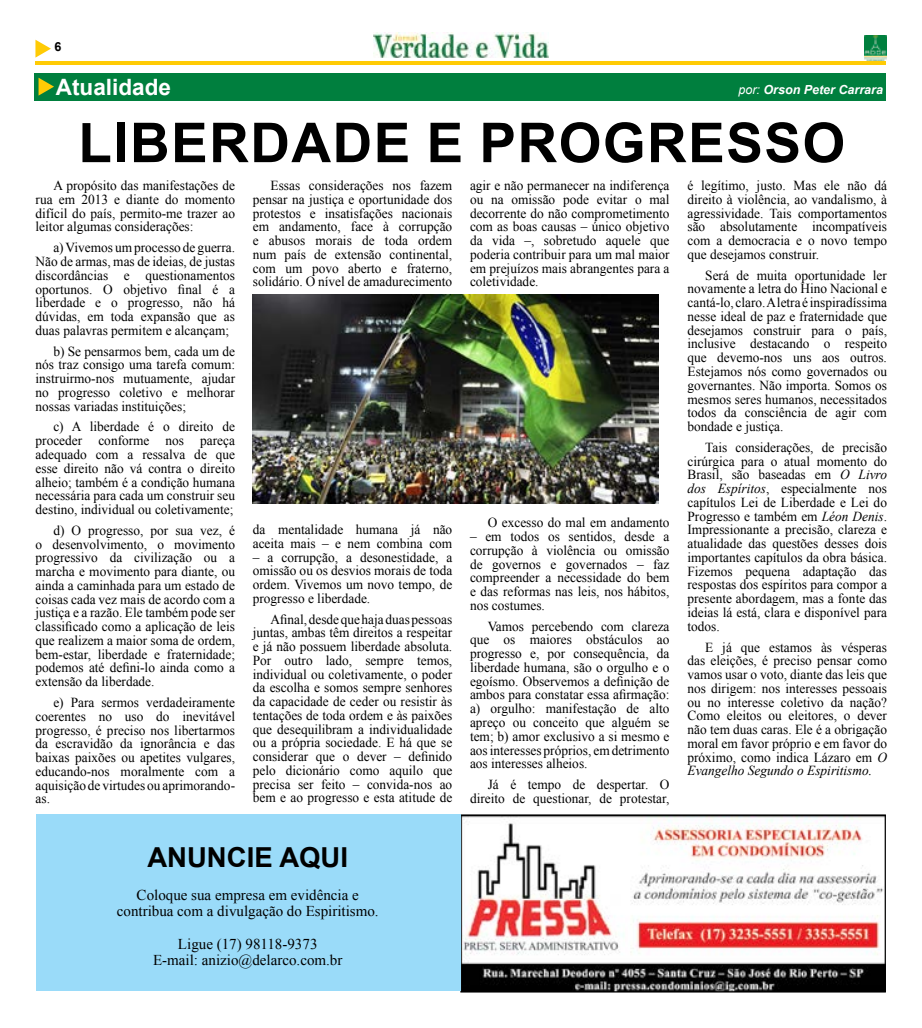
<style>
.page{position:relative;width:922px;height:1028px;background:#fff}
.page>*{position:absolute;margin:0;border:0;box-sizing:border-box;transform-origin:0 0}
.t1{font:700 55px "Arial";color:#000}
.t2{font:700 27.5px "Arial";color:#000}
.t3{font:700 22.5px "Arial";color:#fff}
.t4{font:15px/16.2px "Times New Roman";color:#000;text-align:center}
.t5{font:13.75px/13.8px "Times New Roman";color:#000;text-align:justify}
.t6{font:italic 700 12.5px "Arial";color:#fff}
.t7{font:700 12.5px "Arial";color:#000}
.s1{font-weight:400}
.s2{font-style:italic}
</style>
<div class="page">
<hr style="left:36px;top:61px;width:850px;height:4px;background:#ffcb05">
<svg style="left:35px;top:40px;width:16px;height:18px"></svg>
<img style="left:864px;top:35px;width:22px;height:25px">
<img style="left:373px;top:32px;width:175px;height:26px">
<div style="left:34px;top:73px;width:852px;height:27px;background:#007f3e"></div>
<svg style="left:39px;top:78px;width:15px;height:18px"></svg>
<img style="left:462px;top:816px;width:421px;height:174px">
<div style="left:460px;top:814px;width:425px;height:178px;border:1px solid #000"></div>
<img style="left:253px;top:294px;width:405px;height:210px">
<div style="left:36px;top:814px;width:424px;height:176px;background:#9adbf9"></div>
<p class="t7" style="left:55px;top:38px;width:8px">6</p>
<h3 class="t3" style="left:56px;top:71px;width:117px">ATUALIDADE</h3>
<p class="t6" style="left:738px;top:81px;width:146px"><span class="s1">por:</span> Orson Peter Carrara</p>
<h1 class="t1" style="left:78px;top:104px;width:73px">LIBERDADE</h1>
<h1 class="t1" style="left:426px;top:104px;width:133px">E PROGRESSO</h1>
<p class="t5" style="left:36px;top:178px;width:201px;text-indent:18px">A propósito das manifestações de rua em 2013 e diante do momento difícil do país, permito-me trazer ao leitor algumas considerações:</p>
<p class="t5" style="left:36px;top:240px;width:201px;text-indent:18px">a) Vivemos um processo de guerra.<br>Não de armas, mas de ideias, de justas discordâncias e questionamentos oportunos. O objetivo final é a liberdade e o progresso, não há dúvidas, em toda expansão que as duas palavras permitem e alcançam;</p>
<p class="t5" style="left:36px;top:344px;width:201px;text-indent:18px">b) Se pensarmos bem, cada um de nós traz consigo uma tarefa comum: instruirmo-nos mutuamente, ajudar no progresso coletivo e melhorar nossas variadas instituições;</p>
<p class="t5" style="left:36px;top:419px;width:201px;text-indent:18px">c) A liberdade é o direito de proceder conforme nos pareça adequado com a ressalva de que esse direito não vá contra o direito alheio; também é a condição humana necessária para cada um construir seu destino, individual ou coletivamente;</p>
<p class="t5" style="left:36px;top:523px;width:201px;text-indent:18px">d) O progresso, por sua vez, é o desenvolvimento, o movimento progressivo da civilização ou a marcha e movimento para diante, ou ainda a caminhada para um estado de coisas cada vez mais de acordo com a justiça e a razão. Ele também pode ser classificado como a aplicação de leis que realizem a maior soma de ordem, bem-estar, liberdade e fraternidade; podemos até defini-lo ainda como a extensão da liberdade.</p>
<p class="t5" style="left:36px;top:695px;width:201px;text-indent:18px">e) Para sermos verdadeiramente coerentes no uso do inevitável progresso, é preciso nos libertarmos da escravidão da ignorância e das baixas paixões ou apetites vulgares, educando-nos moralmente com a aquisição de virtudes ou aprimorando&shy;as.</p>
<p class="t5" style="left:253px;top:178px;width:201px;text-indent:18px">Essas considerações nos fazem pensar na justiça e oportunidade dos protestos e insatisfações nacionais em andamento, face à corrupção e abusos morais de toda ordem num país de extensão continental, com um povo aberto e fraterno, solidário. O nível de amadurecimento</p>
<p class="t5" style="left:687px;top:178px;width:201px">é legítimo, justo. Mas ele não dá direito à violência, ao vandalismo, à agressividade. Tais comportamentos são absolutamente incompatíveis com a democracia e o novo tempo que desejamos construir.</p>
<p class="t5" style="left:687px;top:268px;width:201px;text-indent:18px">Será de muita oportunidade ler novamente a letra do Hino Nacional e cantá-lo, claro. A letra é inspiradíssima nesse ideal de paz e fraternidade que desejamos construir para o país, inclusive destacando o respeito que devemo-nos uns aos outros.<br>Estejamos nós como governados ou governantes. Não importa. Somos os mesmos seres humanos, necessitados todos da consciência de agir com bondade e justiça.</p>
<p class="t5" style="left:687px;top:440px;width:201px;text-indent:18px">Tais considerações, de precisão cirúrgica para o atual momento do Brasil, são baseadas em <span class="s2">O Livro dos Espíritos</span>, especialmente nos capítulos Lei de Liberdade e Lei do Progresso e também em <span class="s2">Léon Denis</span>.<br>Impressionante a precisão, clareza e atualidade das questões desses dois importantes capítulos da obra básica.<br>Fizemos pequena adaptação das respostas dos espíritos para compor a presente abordagem, mas a fonte das ideias lá está, clara e disponível para todos.</p>
<p class="t5" style="left:687px;top:639px;width:201px;text-indent:18px">E já que estamos às vésperas das eleições, é preciso pensar como vamos usar o voto, diante das leis que nos dirigem: nos interesses pessoais ou no interesse coletivo da nação?<br>Como eleitos ou eleitores, o dever não tem duas caras. Ele é a obrigação moral em favor próprio e em favor do próximo, como indica Lázaro em <span class="s2">O Evangelho Segundo o Espiritismo.</span></p>
<p class="t5" style="left:470px;top:178px;width:201px">agir e não permanecer na indiferença ou na omissão pode evitar o mal decorrente do não comprometimento com as boas causas – único objetivo da vida –, sobretudo aquele que poderia contribuir para um mal maior em prejuízos mais abrangentes para a coletividade.</p>
<p class="t5" style="left:487px;top:515px;width:183px">O excesso do mal em andamento</p>
<p class="t5" style="left:470px;top:529px;width:201px">– em todos os sentidos, desde a corrupção à violência ou omissão de governos e governados – faz compreender a necessidade do bem e das reformas nas leis, nos hábitos, nos costumes.</p>
<p class="t5" style="left:470px;top:619px;width:201px;text-indent:18px">Vamos percebendo com clareza que os maiores obstáculos ao progresso e, por consequência, da liberdade humana, são o orgulho e o egoísmo. Observemos a definição de ambos para constatar essa afirmação: a) orgulho: manifestação de alto apreço ou conceito que alguém se tem; b) amor exclusivo a si mesmo e aos interesses próprios, em detrimento aos interesses alheios.</p>
<p class="t5" style="left:470px;top:777px;width:201px;text-align:right">Já é tempo de despertar. O direito de questionar, de protestar,</p>
<p class="t5" style="left:253px;top:522px;width:201px">da mentalidade humana já não aceita mais – e nem combina com</p>
<p class="t5" style="left:253px;top:549px;width:201px">– a corrupção, a desonestidade, a omissão ou os desvios morais de toda ordem. Vivemos um novo tempo, de progresso e liberdade.</p>
<p class="t5" style="left:253px;top:611px;width:201px;text-indent:18px">Afinal, desde que haja duas pessoas juntas, ambas têm direitos a respeitar e já não possuem liberdade absoluta.<br>Por outro lado, sempre temos, individual ou coletivamente, o poder da escolha e somos sempre senhores da capacidade de ceder ou resistir às tentações de toda ordem e às paixões que desequilibram a individualidade ou a própria sociedade. E há que se considerar que o dever – definido pelo dicionário como aquilo que precisa ser feito – convida-nos ao bem e ao progresso e esta atitude de</p>
<h2 class="t2" style="left:147px;top:838px;width:202px">ANUNCIE AQUI</h2>
<p class="t4" style="left:117px;top:886px;width:263px">Coloque sua empresa em evidência e contribua com a divulgação do Espiritismo.</p>
<p class="t4" style="left:153px;top:934px;width:191px">Ligue (17) 98118-9373<br>E-mail: anizio@delarco.com.br</p>
</div>
